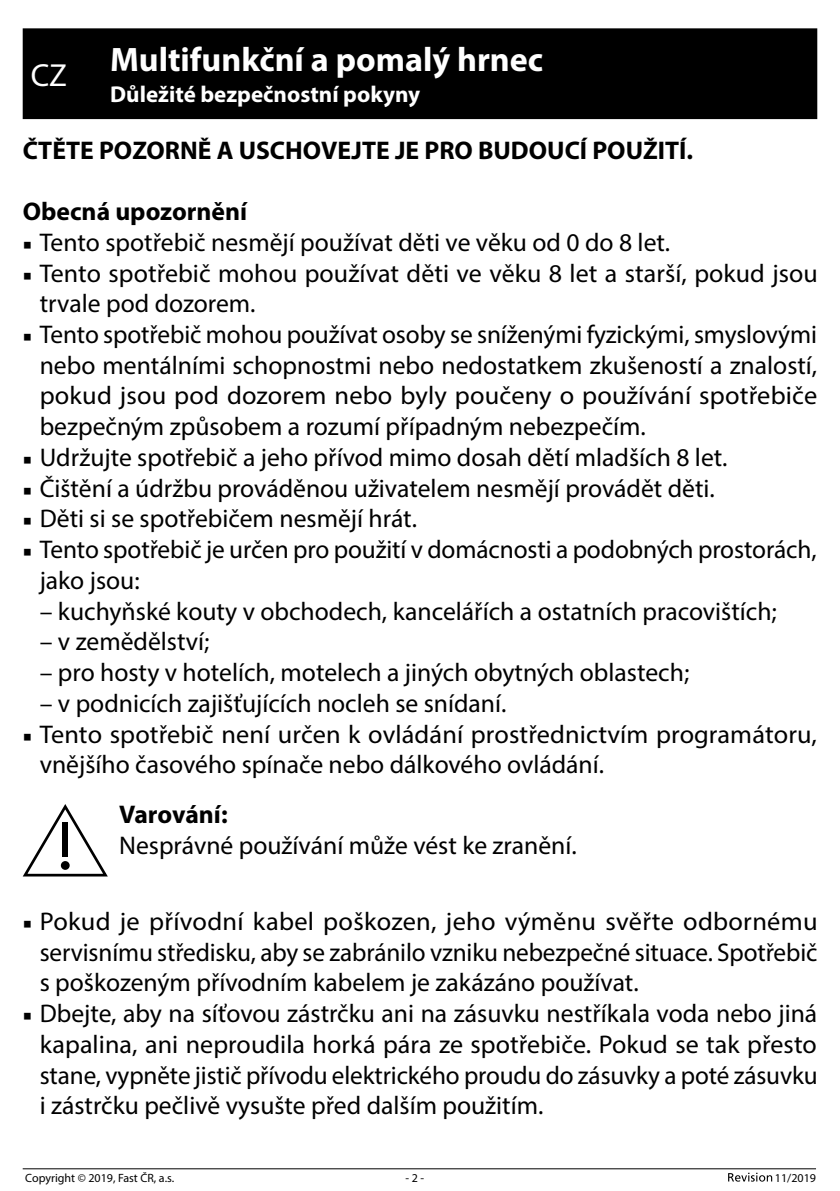
<style>
.page{position:relative;width:840px;height:1191px;background:#fff}
.page>*{position:absolute;margin:0;border:0;box-sizing:border-box;transform-origin:0 0}
.t1{font:700 34px "Myriad Pro";color:#fff}
.t2{font:32px "Myriad Pro";color:#fff}
.t3{font:25.6px/30.8px "Myriad Pro";color:#000}
.t4{font:700 25.6px "Myriad Pro";color:#000}
.t5{font:700 23px "Myriad Pro";color:#fff}
.t6{font:12px "Myriad Pro";color:#000}
.s1{font-family:"Minion Pro";font-size:23px}
</style>
<div class="page">
<hr style="left:23px;top:1168px;width:792px;height:1px;background:#000">
<svg style="left:728px;top:1172px;width:43px;height:9px"></svg>
<div style="left:23px;top:28px;width:793px;height:91px;background:#000"></div>
<svg style="left:23px;top:804px;width:85px;height:72px"></svg>
<div style="left:62px;top:821px;width:6px;height:35px;background:#000"></div>
<div style="left:61px;top:861px;width:9px;height:9px;background:#000;border-radius:50%"></div>
<h1 class="t1" style="left:110px;top:37px;width:434px">Multifunkční a pomalý hrnec</h1>
<p class="t5" style="left:110px;top:79px;width:311px">Důležité bezpečnostní pokyny</p>
<p class="t4" style="left:23px;top:133px;width:671px">ČTĚTE POZORNĚ A USCHOVEJTE JE PRO BUDOUCÍ POUŽITÍ.</p>
<p class="t2" style="left:31px;top:55px;width:38px">CZ</p>
<p class="t4" style="left:23px;top:195px;width:226px">Obecná upozornění</p>
<p class="t3" style="left:23px;top:226px;width:648px"><span class="s1">■</span> Tento spotřebič nesmějí používat děti ve věku od 0 do 8 let.</p>
<p class="t3" style="left:40px;top:257px;width:779px;text-indent:-17px"><span class="s1">■</span> Tento spotřebič mohou používat děti ve věku 8 let a starší, pokud jsou trvale pod dozorem.</p>
<p class="t3" style="left:40px;top:319px;width:778px;text-align:justify;text-indent:-17px"><span class="s1">■</span> Tento spotřebič mohou používat osoby se sníženými fyzickými, smyslovými nebo mentálními schopnostmi nebo nedostatkem zkušeností a znalostí, pokud jsou pod dozorem nebo byly poučeny o používání spotřebiče bezpečným způsobem a rozumí případným nebezpečím.</p>
<p class="t3" style="left:23px;top:441px;width:706px"><span class="s1">■</span> Udržujte spotřebič a jeho přívod mimo dosah dětí mladších 8 let.</p>
<p class="t3" style="left:23px;top:472px;width:693px"><span class="s1">■</span> Čištění a údržbu prováděnou uživatelem nesmějí provádět děti.</p>
<p class="t3" style="left:23px;top:503px;width:395px"><span class="s1">■</span> Děti si se spotřebičem nesmějí hrát.</p>
<p class="t3" style="left:40px;top:534px;width:778px;text-indent:-17px"><span class="s1">■</span> Tento spotřebič je určen pro použití v domácnosti a podobných prostorách, jako jsou:</p>
<p class="t3" style="left:40px;top:595px;width:738px">– kuchyňské kouty v obchodech, kancelářích a ostatních pracovištích;</p>
<p class="t3" style="left:40px;top:626px;width:171px">– v zemědělství;</p>
<p class="t3" style="left:40px;top:656px;width:650px">– pro hosty v hotelích, motelech a jiných obytných oblastech;</p>
<p class="t3" style="left:40px;top:687px;width:468px">– v podnicích zajišťujících nocleh se snídaní.</p>
<p class="t3" style="left:40px;top:718px;width:778px;text-indent:-17px"><span class="s1">■</span> Tento spotřebič není určen k ovládání prostřednictvím programátoru, vnějšího časového spínače nebo dálkového ovládání.</p>
<p class="t4" style="left:119px;top:798px;width:110px">Varování:</p>
<p class="t3" style="left:119px;top:829px;width:459px">Nesprávné používání může vést ke zranění.</p>
<p class="t3" style="left:40px;top:905px;width:779px;text-align:justify;text-indent:-17px"><span class="s1">■</span> Pokud je přívodní kabel poškozen, jeho výměnu svěřte odbornému servisnímu středisku, aby se zabránilo vzniku nebezpečné situace. Spotřebič s poškozeným přívodním kabelem je zakázáno používat.</p>
<p class="t3" style="left:40px;top:997px;width:779px;text-align:justify;text-indent:-17px"><span class="s1">■</span> Dbejte, aby na síťovou zástrčku ani na zásuvku nestříkala voda nebo jiná kapalina, ani neproudila horká pára ze spotřebiče. Pokud se tak přesto stane, vypněte jistič přívodu elektrického proudu do zásuvky a poté zásuvku i zástrčku pečlivě vysušte před dalším použitím.</p>
<p class="t6" style="left:25px;top:1170px;width:150px">Copyright © 2019, Fast ČR, a.s.</p>
<p class="t6" style="left:405px;top:1170px;width:20px">- 2 -</p>
<p class="t6" style="left:774px;top:1170px;width:43px">11/2019</p>
</div>
